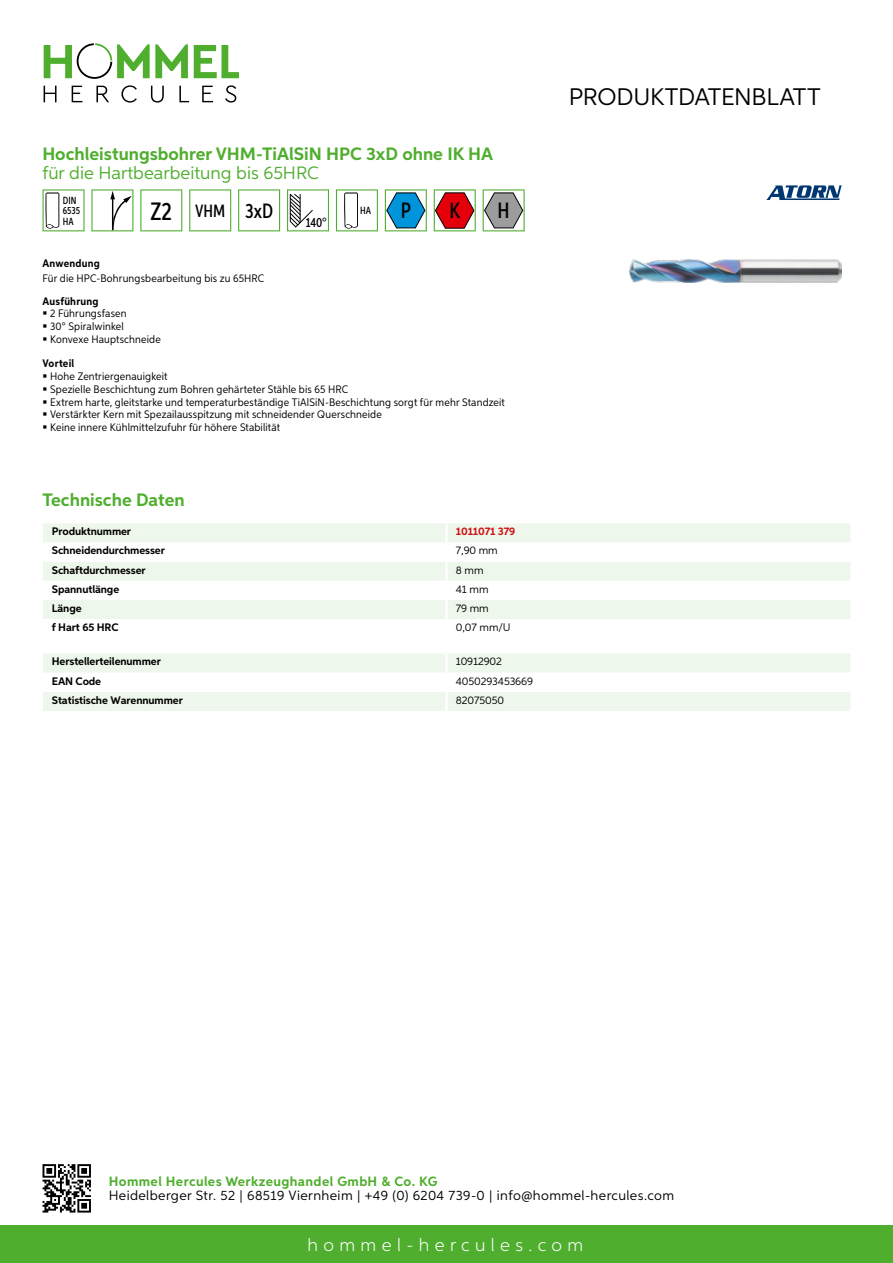
<style>
.page{position:relative;width:893px;height:1263px;background:#fff}
.page>*{position:absolute;margin:0;border:0;box-sizing:border-box;transform-origin:0 0}
.t1{font:24px "Aspira";letter-spacing:-.01em;color:#000}
.t2{font:500 22.2px "Aspira XX Nar";color:#000}
.t3{font:700 18px "Aspira";color:#50ae2f}
.t4{font:18px "Aspira";color:#50ae2f}
.t5{font:300 18px "Aspira";letter-spacing:.3em;color:#fff}
.t6{font:500 17.85px "Aspira XX Nar";color:#000}
.t7{font:13.5px "Aspira";letter-spacing:.03em;color:#000}
.t8{font:700 13.5px "Aspira";letter-spacing:.03em;color:#50ae2f}
.t9{font:500 13.35px "Aspira XX Nar";color:#000}
.t10{font:10.95px/12.8px "Aspira Nar";letter-spacing:.015em;color:#000}
.t11{font:700 10.95px "Aspira";letter-spacing:-.01em;color:#000}
.t12{font:10.95px "Aspira";letter-spacing:-.01em;color:#000}
.t13{font:700 10.95px "Aspira Nar";letter-spacing:.02em;color:#000}
.t14{font:700 10.95px "Aspira";letter-spacing:-.01em;color:#cd1013}
.t15{font:500 10.35px/10.4px "Aspira XX Nar";color:#000}
.s1{font-size:25.2px}
.s2{font-size:20.7px}
</style>
<div class="page">
<div style="left:0;top:1226px;width:893px;height:37px;background:#50ae2f"></div>
<svg style="left:43px;top:1164px;width:48px;height:48px"></svg>
<svg style="left:194px;top:45px;width:45px;height:33px"></svg>
<svg style="left:44px;top:43px;width:144px;height:36px"></svg>
<svg style="left:44px;top:86px;width:13px;height:16px"></svg>
<svg style="left:72px;top:86px;width:10px;height:16px"></svg>
<svg style="left:96px;top:86px;width:13px;height:16px"></svg>
<svg style="left:121px;top:85px;width:16px;height:18px"></svg>
<svg style="left:151px;top:86px;width:13px;height:17px"></svg>
<svg style="left:179px;top:86px;width:10px;height:16px"></svg>
<svg style="left:202px;top:86px;width:11px;height:16px"></svg>
<svg style="left:225px;top:85px;width:11px;height:18px"></svg>
<div style="left:43px;top:523px;width:807px;height:19px;background:#eef7eb"></div>
<svg style="left:43px;top:562px;width:807px;height:57px;fill:#eef7eb"></svg>
<hr style="left:445px;top:523px;width:3px;height:19px;background:#fff">
<hr style="left:445px;top:562px;width:3px;height:19px;background:#fff">
<hr style="left:445px;top:581px;width:3px;height:19px;background:#fff">
<hr style="left:445px;top:600px;width:3px;height:19px;background:#fff">
<svg style="left:43px;top:654px;width:807px;height:57px"></svg>
<hr style="left:445px;top:692px;width:3px;height:19px;background:#fff">
<svg style="left:43px;top:189px;width:42px;height:42px"></svg>
<svg style="left:91px;top:189px;width:42px;height:42px"></svg>
<svg style="left:140px;top:189px;width:42px;height:42px"></svg>
<svg style="left:189px;top:189px;width:42px;height:42px"></svg>
<svg style="left:238px;top:189px;width:42px;height:42px"></svg>
<svg style="left:287px;top:189px;width:42px;height:42px"></svg>
<svg style="left:336px;top:189px;width:42px;height:42px"></svg>
<svg style="left:385px;top:189px;width:42px;height:42px"></svg>
<svg style="left:434px;top:189px;width:42px;height:42px"></svg>
<svg style="left:483px;top:189px;width:42px;height:42px"></svg>
<img style="left:629px;top:259px;width:213px;height:23px">
<svg style="left:766px;top:185px;width:76px;height:15px"></svg>
<h3 class="t3" style="left:43px;top:142px;width:452px">Hochleistungsbohrer VHM-TiAlSiN HPC 3xD ohne IK HA</h3>
<h3 class="t4" style="left:43px;top:162px;width:278px">für die Hartbearbeitung bis 65HRC</h3>
<p class="t15" style="left:63px;top:195px;width:19px">DIN<br>6535<br>HA</p>
<h3 class="t6" style="left:151px;top:200px;width:124px"><span class="s1">Z2</span> VHM <span class="s2">3xD</span></h3>
<p class="t9" style="left:306px;top:215px;width:22px">140°</p>
<p class="t15" style="left:360px;top:205px;width:12px">HA</p>
<h2 class="t2" style="left:401px;top:197px;width:12px">P</h2>
<h2 class="t2" style="left:449px;top:197px;width:12px">K</h2>
<h2 class="t2" style="left:498px;top:197px;width:14px">H</h2>
<p class="t13" style="left:43px;top:257px;width:59px">Anwendung</p>
<p class="t10" style="left:43px;top:272px;width:223px">Für die HPC-Bohrungsbearbeitung bis zu 65HRC</p>
<p class="t13" style="left:43px;top:294px;width:58px">Ausführung</p>
<p class="t10" style="left:50px;top:307px;width:112px">2 Führungsfasen<br>30° Spiralwinkel<br>Konvexe Hauptschneide</p>
<p class="t13" style="left:43px;top:357px;width:33px">Vorteil</p>
<p class="t10" style="left:50px;top:370px;width:456px">Hohe Zentriergenauigkeit<br>Spezielle Beschichtung zum Bohren gehärteter Stähle bis 65 HRC<br>Extrem harte, gleitstarke und temperaturbeständige TiAlSiN-Beschichtung sorgt für mehr Standzeit Verstärkter Kern mit Spezailausspitzung mit schneidender Querschneide<br>Keine innere Kühlmittelzufuhr für höhere Stabilität</p>
<h3 class="t3" style="left:43px;top:489px;width:144px">Technische Daten</h3>
<p class="t11" style="left:52px;top:525px;width:81px">Produktnummer</p>
<p class="t14" style="left:456px;top:525px;width:61px">1011071 379</p>
<p class="t11" style="left:52px;top:544px;width:115px">Schneidendurchmesser</p>
<p class="t12" style="left:456px;top:544px;width:43px">7,90 mm</p>
<p class="t11" style="left:52px;top:563px;width:95px">Schaftdurchmesser</p>
<p class="t12" style="left:456px;top:563px;width:29px">8 mm</p>
<p class="t11" style="left:52px;top:582px;width:69px">Spannutlänge</p>
<p class="t12" style="left:456px;top:582px;width:34px">41 mm</p>
<p class="t11" style="left:52px;top:601px;width:31px">Länge</p>
<p class="t12" style="left:456px;top:601px;width:34px">79 mm</p>
<p class="t11" style="left:52px;top:620px;width:68px">f Hart 65 HRC</p>
<p class="t12" style="left:456px;top:620px;width:54px">0,07 mm/U</p>
<p class="t11" style="left:52px;top:655px;width:111px">Herstellerteilenummer</p>
<p class="t12" style="left:456px;top:655px;width:48px">10912902</p>
<p class="t11" style="left:52px;top:674px;width:51px">EAN Code</p>
<p class="t12" style="left:456px;top:674px;width:79px">4050293453669</p>
<p class="t11" style="left:52px;top:693px;width:132px">Statistische Warennummer</p>
<p class="t12" style="left:456px;top:693px;width:50px">82075050</p>
<h1 class="t1" style="left:569px;top:82px;width:253px">Produktdatenblatt</h1>
<p class="t8" style="left:109px;top:1172px;width:330px">Hommel Hercules Werkzeughandel GmbH &amp; Co. KG</p>
<p class="t7" style="left:109px;top:1187px;width:567px">Heidelberger Str. 52 | 68519 Viernheim | +49 (0) 6204 739-0 | info@hommel-hercules.com</p>
<h3 class="t5" style="left:307px;top:1234px;width:277px">hommel-hercules.com</h3>
</div>
